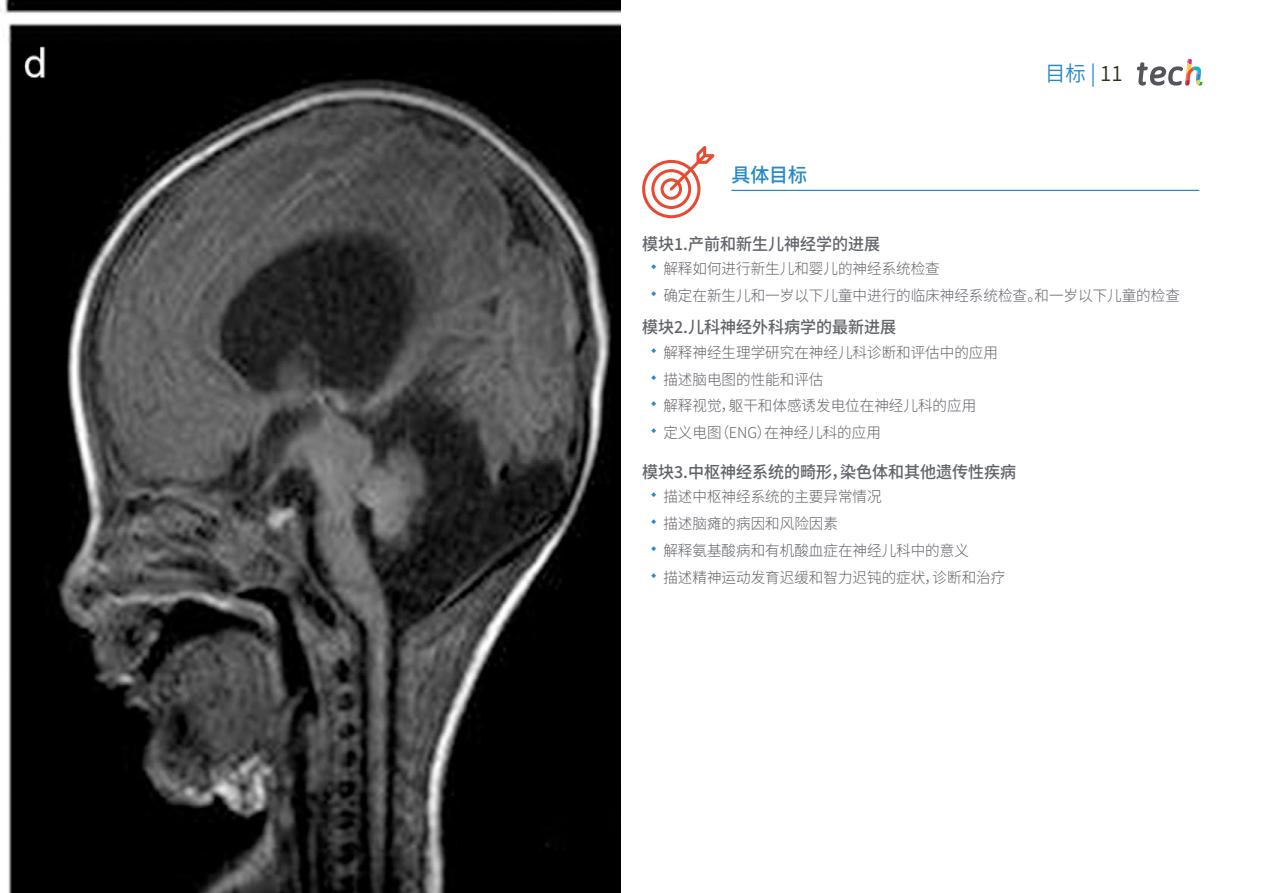
<style>
.page{position:relative;width:1263px;height:893px;background:#fff}
.page>*{position:absolute;margin:0;border:0;box-sizing:border-box;transform-origin:0 0}
.t1{font:21px "Source Han Sans CN";color:#2488c9}
.t2{font:500 19.5px "Source Han Sans CN";color:#2488c9}
.t3{font:500 16.5px "Source Han Sans CN";color:#61646a}
.t4{font:300 15px/26.7px "Source Han Sans CN";color:#61646a}
.s1{color:#312e20}
</style>
<div class="page">
<svg style="left:642px;top:146px;width:72px;height:72px"></svg>
<hr style="left:731px;top:190px;width:468px;height:1px;background:#2488c9">
<img style="left:0;top:0;width:621px;height:893px">
<svg style="left:1137px;top:59px;width:65px;height:27px"></svg>
<h2 class="t2" style="left:731px;top:164px;width:77px">具体目标</h2>
<h1 class="t1" style="left:1045px;top:61px;width:79px">目标 | <span class="s1">11</span></h1>
<p class="t3" style="left:642px;top:234px;width:239px">模块1.产前和新生儿神经学的进展</p>
<p class="t4" style="left:663px;top:256px;width:518px">解释如何进行新生儿和婴儿的神经系统检查<br>确定在新生儿和一岁以下儿童中进行的临床神经系统检查。和一岁以下儿童的检查</p>
<p class="t3" style="left:642px;top:318px;width:255px">模块2.儿科神经外科病学的最新进展</p>
<p class="t4" style="left:663px;top:339px;width:336px">解释神经生理学研究在神经儿科诊断和评估中的应用描述脑电图的性能和评估<br>解释视觉，躯干和体感诱发电位在神经儿科的应用<br>定义电图（ENG）在神经儿科的应用</p>
<p class="t3" style="left:642px;top:462px;width:376px">模块3.中枢神经系统的畸形，染色体和其他遗传性疾病</p>
<p class="t4" style="left:663px;top:484px;width:343px">描述中枢神经系统的主要异常情况<br>描述脑瘫的病因和风险因素<br>解释氨基酸病和有机酸血症在神经儿科中的意义<br>描述精神运动发育迟缓和智力迟钝的症状，诊断和治疗</p>
</div>
